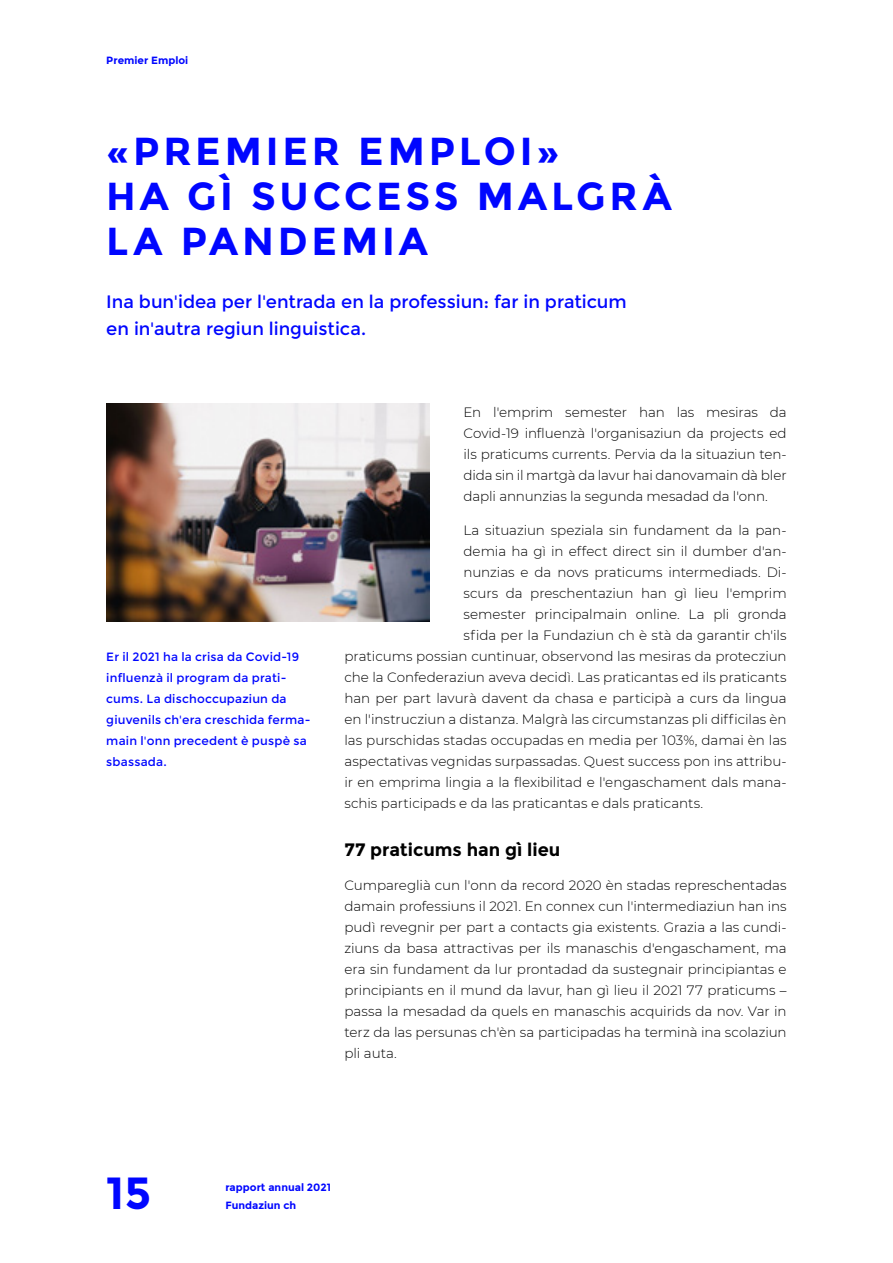
<style>
.page{position:relative;width:893px;height:1263px;background:#fff}
.page>*{position:absolute;margin:0;border:0;box-sizing:border-box;transform-origin:0 0}
.t1{font:700 45px "Montserrat";color:#0006ff}
.t2{font:700 39px/45px "Montserrat";letter-spacing:.095em;color:#0006ff}
.t3{font:18px/27px "Montserrat";letter-spacing:-.005em;color:#0006ff}
.t4{font:700 18px "Montserrat";color:#000}
.t5{font:300 13.5px/21px "Montserrat";letter-spacing:-.005em;color:#000;text-align:justify}
.t6{font:12px/21px "Montserrat";letter-spacing:.015em;color:#0006ff}
.t7{font:700 10.5px "Montserrat";color:#0006ff}
</style>
<div class="page">
<img style="left:106px;top:404px;width:323px;height:218px">
<p class="t7" style="left:106px;top:54px;width:84px">Premier Emploi</p>
<h2 class="t2" style="left:106px;top:129px;width:567px">«PREMIER EMPLOI»<br>HA GÌ SUCCESS MALGRÀ<br>LA PANDEMIA</h2>
<h3 class="t3" style="left:106px;top:288px;width:522px">Ina bun'idea per l'entrada en la professiun: far in praticum en in'autra regiun linguistica.</h3>
<p class="t6" style="left:106px;top:647px;width:206px">Er il 2021 ha la crisa da Covid-19 influenzà il program da prati&shy;cums. La dischoccupaziun da giuvenils ch'era creschida ferma&shy;main l'onn precedent è puspè sa sbassada.</p>
<p class="t5" style="left:463px;top:401px;width:325px">En l'emprim semester han las mesiras da Covid-19 influenzà l'organisaziun da projects ed ils praticums currents. Pervia da la situaziun ten&shy;dida sin il martgà da lavur hai danovamain dà bler dapli annunzias la segunda mesadad da l'onn.</p>
<p class="t5" style="left:463px;top:519px;width:325px">La situaziun speziala sin fundament da la pan-</p>
<p class="t5" style="left:463px;top:540px;width:325px">demia ha gì in effect direct sin il dumber d'an-</p>
<p class="t5" style="left:463px;top:561px;width:325px">nunzias e da novs praticums intermediads. Di-</p>
<p class="t5" style="left:463px;top:582px;width:325px">scurs da preschentaziun han gì lieu l'emprim</p>
<p class="t5" style="left:463px;top:603px;width:325px">semester principalmain online. La pli gronda</p>
<p class="t5" style="left:463px;top:624px;width:325px">sfida per la Fundaziun ch è stà da garantir ch'ils</p>
<p class="t5" style="left:344px;top:645px;width:444px">praticums possian cuntinuar, observond las mesiras da protecziun</p>
<p class="t5" style="left:344px;top:666px;width:444px">che la Confederaziun aveva decidì. Las praticantas ed ils praticants</p>
<p class="t5" style="left:344px;top:687px;width:444px">han per part lavurà davent da chasa e participà a curs da lingua</p>
<p class="t5" style="left:344px;top:708px;width:444px">en l'instrucziun a distanza. Malgrà las circumstanzas pli difficilas èn</p>
<p class="t5" style="left:344px;top:729px;width:444px">las purschidas stadas occupadas en media per 103%, damai èn las</p>
<p class="t5" style="left:344px;top:750px;width:444px">aspectativas vegnidas surpassadas. Quest success pon ins attribu-</p>
<p class="t5" style="left:344px;top:771px;width:444px">ir en emprima lingia a la flexibilitad e l'engaschament dals mana-</p>
<p class="t5" style="left:344px;top:792px;width:360px">schis participads e da las praticantas e dals praticants.</p>
<h3 class="t4" style="left:344px;top:839px;width:217px">77 praticums han gì lieu</h3>
<p class="t5" style="left:344px;top:874px;width:444px">Cumpareglià cun l'onn da record 2020 èn stadas represchentadas damain professiuns il 2021. En connex cun l'intermediaziun han ins pudì revegnir per part a contacts gia existents. Grazia a las cundi&shy;ziuns da basa attractivas per ils manaschis d'engaschament, ma era sin fundament da lur prontadad da sustegnair principiantas e principiants en il mund da lavur, han gì lieu il 2021 77 praticums – passa la mesadad da quels en manaschis acquirids da nov. Var in terz da las persunas ch'èn sa participadas ha terminà ina scolaziun pli auta.</p>
<h1 class="t1" style="left:106px;top:1166px;width:46px">15</h1>
<p class="t7" style="left:225px;top:1181px;width:107px">rapport annual 2021</p>
<p class="t7" style="left:225px;top:1199px;width:72px">Fundaziun ch</p>
</div>
